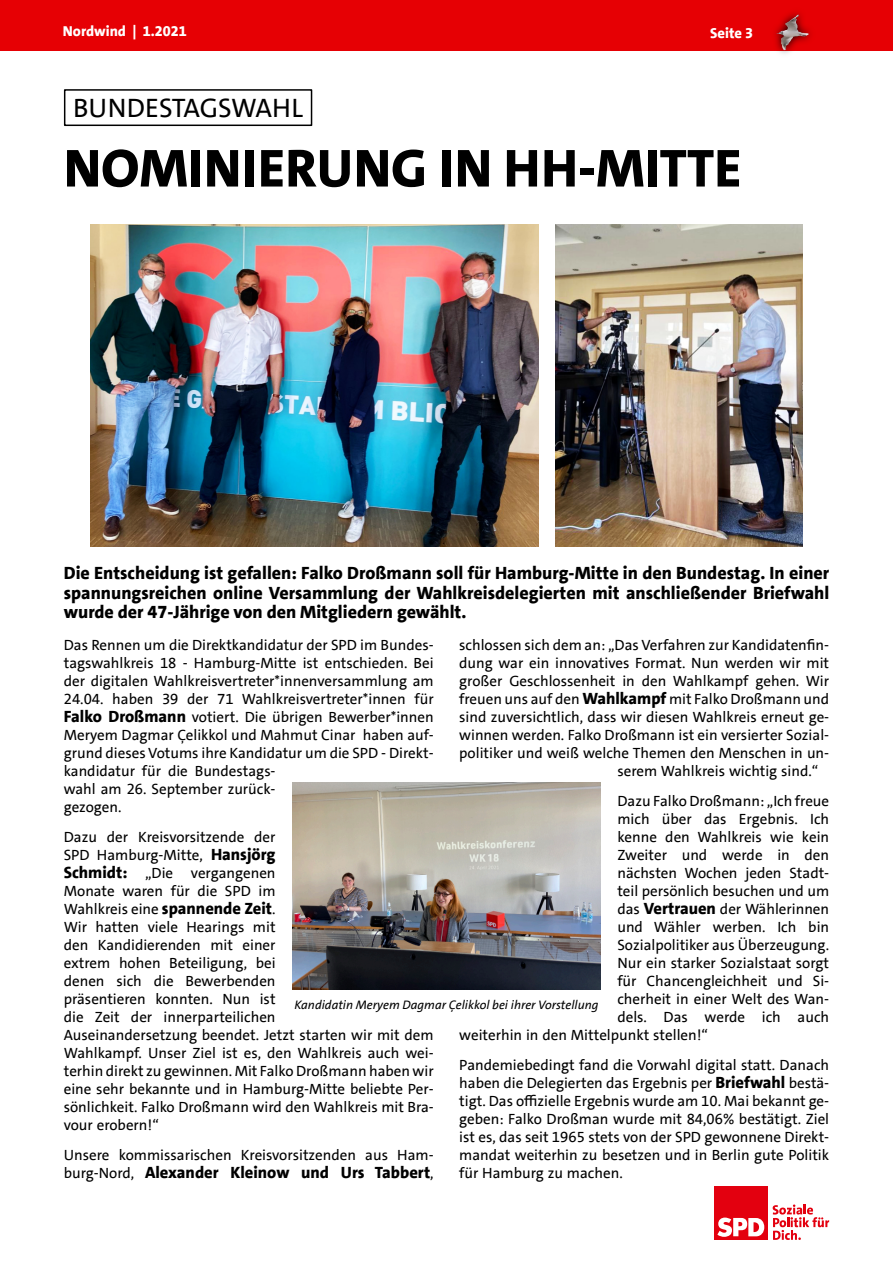
<style>
.page{position:relative;width:893px;height:1263px;background:#fff}
.page>*{position:absolute;margin:0;border:0;box-sizing:border-box;transform-origin:0 0}
.t1{font:800 54px "SPD The Sans Versal";color:#000}
.t2{font:27px "SPD The Sans Versal";color:#000}
.t3{font:800 18px/19.5px "SPD The Sans";color:#000;text-align:justify}
.t4{font:800 16.5px "SPD The Sans";color:#000}
.t5{font:15px/18px "SPD The Sans";color:#000}
.t6{font:800 14.55px "SPD The Sans";color:#fff}
.t7{font:italic 12.45px "SPD The Sans";color:#000}
.s1{font-weight:800;font-size:16.5px}
.s2{font-weight:400;font-size:15px}
</style>
<div class="page">
<div style="left:0;top:0;width:893px;height:51px;background:#e60004"></div>
<img style="left:775px;top:12px;width:36px;height:42px">
<img style="left:777px;top:15px;width:31px;height:35px">
<div style="left:714px;top:1186px;width:54px;height:54px;background:#e3000f"></div>
<svg style="left:717px;top:1217px;width:47px;height:20px"></svg>
<svg style="left:773px;top:1204px;width:56px;height:36px"></svg>
<div style="left:64px;top:89px;width:248px;height:37px;border:2px solid #000"></div>
<img style="left:556px;top:224px;width:247px;height:322px">
<img style="left:90px;top:224px;width:449px;height:322px">
<img style="left:293px;top:783px;width:307px;height:206px">
<p class="t6" style="left:63px;top:26px;width:125px">Nordwind | 1.2021</p>
<p class="t6" style="left:710px;top:27px;width:44px">Seite 3</p>
<h2 class="t2" style="left:73px;top:97px;width:231px">BUNDESTAGSWAHL</h2>
<h1 class="t1" style="left:64px;top:147px;width:679px">NOMINIERUNG IN HH-MITTE</h1>
<p class="t3" style="left:64px;top:565px;width:767px">Die Entscheidung ist gefallen: Falko Droßmann soll für Hamburg-Mitte in den Bundestag. In einer spannungsreichen online Versammlung der Wahlkreisdelegierten mit anschließender Briefwahl wurde der 47-Jährige von den Mitgliedern gewählt.</p>
<p class="t5" style="left:64px;top:637px;width:371px">Das Rennen um die Direktkandidatur der SPD im Bundes&shy;tagswahlkreis 18 - Hamburg-Mitte ist entschieden. Bei der digitalen Wahlkreisvertreter*innenversammlung am 24.04. haben 39 der 71 Wahlkreisvertreter*innen für <span class="s1">Falko Droßmann</span> votiert. Die übrigen Bewerber*innen Meryem Dagmar Çelikkol und Mahmut Cinar haben auf&shy;grund dieses Votums ihre Kandidatur um die SPD - Direkt&shy;kandidatur für die Bundestags-<br>wahl am 26. September zurück-<br>gezogen.</p>
<p class="t5" style="left:64px;top:829px;width:371px">Dazu der Kreisvorsitzende der<br>SPD Hamburg-Mitte, <span class="s1">Hansjörg<br>Schmidt:</span> „Die vergangenen<br>Monate waren für die SPD im<br>Wahlkreis eine <span class="s1">spannende Zeit</span>.<br>Wir hatten viele Hearings mit<br>den Kandidierenden mit einer<br>extrem hohen Beteiligung, bei<br>denen sich die Bewerbenden<br>präsentieren konnten. Nun ist<br>die Zeit der innerparteilichen<br>Auseinandersetzung beendet. Jetzt starten wir mit dem Wahlkampf. Unser Ziel ist es, den Wahlkreis auch wei&shy;terhin direkt zu gewinnen. Mit Falko Droßmann haben wir eine sehr bekannte und in Hamburg-Mitte beliebte Per&shy;sönlichkeit. Falko Droßmann wird den Wahlkreis mit Bra&shy;vour erobern!“</p>
<p class="t5" style="left:64px;top:1147px;width:371px">Unsere kommissarischen Kreisvorsitzenden aus Ham-</p>
<p class="t4" style="left:64px;top:1166px;width:371px"><span class="s2">burg-Nord,</span> Alexander Kleinow und Urs Tabbert<span class="s2">,</span></p>
<p class="t5" style="left:459px;top:637px;width:371px">schlossen sich dem an: „Das Verfahren zur Kandidatenfin-</p>
<p class="t5" style="left:459px;top:655px;width:371px">dung war ein innovatives Format. Nun werden wir mit</p>
<p class="t5" style="left:459px;top:673px;width:371px">großer Geschlossenheit in den Wahlkampf gehen. Wir</p>
<p class="t5" style="left:459px;top:691px;width:371px">freuen uns auf den <span class="s1">Wahlkampf</span> mit Falko Droßmann und</p>
<p class="t5" style="left:459px;top:709px;width:371px">sind zuversichtlich, dass wir diesen Wahlkreis erneut ge-</p>
<p class="t5" style="left:459px;top:727px;width:371px">winnen werden. Falko Droßmann ist ein versierter Sozial-</p>
<p class="t5" style="left:459px;top:745px;width:371px">politiker und weiß welche Themen den Menschen in un-</p>
<p class="t5" style="left:617px;top:763px;width:202px">serem Wahlkreis wichtig sind.“</p>
<p class="t5" style="left:617px;top:793px;width:213px">Dazu Falko Droßmann: „Ich freue</p>
<p class="t5" style="left:617px;top:811px;width:213px">mich über das Ergebnis. Ich</p>
<p class="t5" style="left:617px;top:829px;width:213px">kenne den Wahlkreis wie kein</p>
<p class="t5" style="left:617px;top:847px;width:213px">Zweiter und werde in den</p>
<p class="t5" style="left:617px;top:865px;width:213px">nächsten Wochen jeden Stadt-</p>
<p class="t5" style="left:617px;top:883px;width:213px">teil persönlich besuchen und um</p>
<p class="t5" style="left:617px;top:901px;width:213px">das <span class="s1">Vertrauen</span> der Wählerinnen</p>
<p class="t5" style="left:617px;top:919px;width:213px">und Wähler werben. Ich bin</p>
<p class="t5" style="left:617px;top:937px;width:213px">Sozialpolitiker aus Überzeugung.</p>
<p class="t5" style="left:617px;top:955px;width:213px">Nur ein starker Sozialstaat sorgt</p>
<p class="t5" style="left:617px;top:973px;width:213px">für Chancengleichheit und Si-</p>
<p class="t5" style="left:617px;top:991px;width:213px">cherheit in einer Welt des Wan-</p>
<p class="t5" style="left:617px;top:1009px;width:213px">dels. Das werde ich auch</p>
<p class="t5" style="left:459px;top:1027px;width:250px">weiterhin in den Mittelpunkt stellen!“</p>
<p class="t5" style="left:459px;top:1057px;width:371px;text-align:justify">Pandemiebedingt fand die Vorwahl digital statt. Danach haben die Delegierten das Ergebnis per <span class="s1">Briefwahl</span> bestä&shy;tigt. Das offizielle Ergebnis wurde am 10. Mai bekannt ge&shy;geben: Falko Droßman wurde mit 84,06% bestätigt. Ziel ist es, das seit 1965 stets von der SPD gewonnene Direkt&shy;mandat weiterhin zu besetzen und in Berlin gute Politik für Hamburg zu machen.</p>
<p class="t7" style="left:294px;top:999px;width:306px">Kandidatin Meryem Dagmar Çelikkol bei ihrer Vorstellung</p>
</div>
